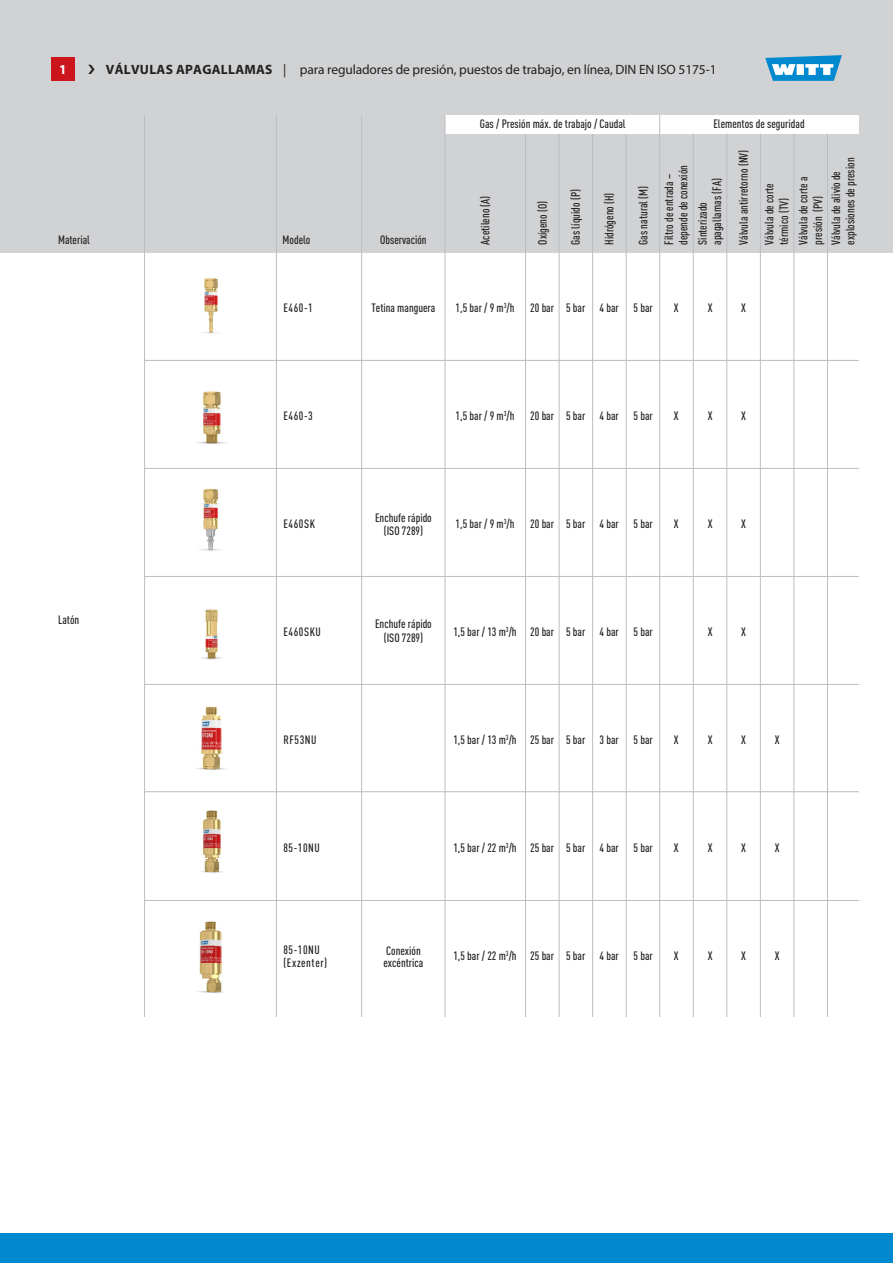
<style>
.page{position:relative;width:893px;height:1263px;background:#fff}
.page>*{position:absolute;margin:0;border:0;box-sizing:border-box;transform-origin:0 0}
.t1{font:13.5px "Myriad Pro";letter-spacing:-.01em;color:#231f20}
.t2{font:700 13.5px "Myriad Pro";color:#fff}
.t3{font:500 12px "DIN Cond";color:#231f20}
.t4{font:500 12px "DIN Cond";letter-spacing:.05em;color:#231f20}
.s1{font-weight:700}
</style>
<div class="page">
<img style="left:203px;top:278px;width:17px;height:56px">
<img style="left:197px;top:391px;width:30px;height:53px">
<img style="left:200px;top:488px;width:21px;height:63px">
<img style="left:201px;top:609px;width:21px;height:51px">
<img style="left:196px;top:706px;width:31px;height:64px">
<img style="left:201px;top:810px;width:22px;height:63px">
<img style="left:197px;top:921px;width:27px;height:72px">
<div style="left:0;top:0;width:893px;height:252px;background:#d1d2d4"></div>
<div style="left:445px;top:115px;width:414px;height:18px;background:#fff"></div>
<hr style="left:144px;top:115px;width:1px;height:1110px;background:#bcbdc0">
<hr style="left:276px;top:115px;width:1px;height:1110px;background:#bcbdc0">
<hr style="left:361px;top:115px;width:1px;height:1110px;background:#bcbdc0">
<hr style="left:445px;top:115px;width:1px;height:1110px;background:#bcbdc0">
<hr style="left:525px;top:134px;width:1px;height:1091px;background:#bcbdc0">
<hr style="left:559px;top:134px;width:1px;height:1091px;background:#bcbdc0">
<hr style="left:592px;top:134px;width:1px;height:1091px;background:#bcbdc0">
<hr style="left:626px;top:134px;width:1px;height:1091px;background:#bcbdc0">
<hr style="left:659px;top:115px;width:1px;height:1110px;background:#bcbdc0">
<hr style="left:693px;top:134px;width:1px;height:1091px;background:#bcbdc0">
<hr style="left:726px;top:134px;width:1px;height:1091px;background:#bcbdc0">
<hr style="left:760px;top:134px;width:1px;height:1091px;background:#bcbdc0">
<hr style="left:793px;top:134px;width:1px;height:1091px;background:#bcbdc0">
<hr style="left:827px;top:134px;width:1px;height:1091px;background:#bcbdc0">
<hr style="left:145px;top:360px;width:714px;height:1px;background:#bcbdc0">
<hr style="left:145px;top:468px;width:714px;height:1px;background:#bcbdc0">
<hr style="left:145px;top:576px;width:714px;height:1px;background:#bcbdc0">
<hr style="left:145px;top:684px;width:714px;height:1px;background:#bcbdc0">
<hr style="left:145px;top:791px;width:714px;height:1px;background:#bcbdc0">
<hr style="left:145px;top:900px;width:714px;height:1px;background:#bcbdc0">
<div style="left:17px;top:1220px;width:876px;height:6px;background:#fff"></div>
<div style="left:0;top:1234px;width:893px;height:29px;background:#0089cf"></div>
<div style="left:51px;top:58px;width:24px;height:23px;background:#cd151d"></div>
<div style="left:115px;top:1017px;width:743px;height:206px;background:#fff"></div>
<svg style="left:765px;top:55px;width:77px;height:26px;background:#5eb0db"></svg>
<p class="t2" style="left:59px;top:60px;width:9px">1</p>
<p class="t1" style="left:106px;top:61px;width:612px"><span class="s1">VÁLVULAS APAGALLAMAS</span> | para reguladores de presión, puestos de trabajo, en línea, DIN EN ISO 5175-1</p>
<p class="t3" style="left:58px;top:233px;width:33px">Material</p>
<p class="t3" style="left:58px;top:613px;width:23px">Latón</p>
<p class="t3" style="left:283px;top:233px;width:29px">Modelo</p>
<p class="t3" style="left:380px;top:233px;width:48px">Observación</p>
<p class="t3" style="left:480px;top:117px;width:147px">Gas / Presión máx. de trabajo / Caudal</p>
<p class="t3" style="left:713px;top:117px;width:93px">Elementos de seguridad</p>
<p class="t3" style="left:478px;top:245px;width:50px;rotate:-90deg">Acetileno (A)</p>
<p class="t3" style="left:536px;top:245px;width:45px;rotate:-90deg">Oxígeno (O)</p>
<p class="t3" style="left:568px;top:245px;width:57px;rotate:-90deg">Gas líquido (P)</p>
<p class="t3" style="left:602px;top:245px;width:54px;rotate:-90deg">Hidrógeno (H)</p>
<p class="t3" style="left:636px;top:245px;width:60px;rotate:-90deg">Gas natural (M)</p>
<p class="t3" style="left:662px;top:245px;width:72px;rotate:-90deg">Filtro de entrada –</p>
<p class="t3" style="left:676px;top:245px;width:81px;rotate:-90deg">depende de conexión</p>
<p class="t3" style="left:710px;top:245px;width:68px;rotate:-90deg">apagallamas (FA)</p>
<p class="t3" style="left:695px;top:245px;width:44px;rotate:-90deg">Sinterizado</p>
<p class="t3" style="left:736px;top:245px;width:96px;rotate:-90deg">Válvula antirretorno (NV)</p>
<p class="t3" style="left:762px;top:245px;width:63px;rotate:-90deg">Válvula de corte</p>
<p class="t3" style="left:777px;top:245px;width:48px;rotate:-90deg">térmico (TV)</p>
<p class="t3" style="left:843px;top:245px;width:89px;rotate:-90deg">explosiones de presion</p>
<p class="t3" style="left:829px;top:245px;width:75px;rotate:-90deg">Válvula de alivio de</p>
<p class="t3" style="left:796px;top:245px;width:70px;rotate:-90deg">Válvula de corte a</p>
<p class="t3" style="left:811px;top:245px;width:50px;rotate:-90deg">presión (PV)</p>
<p class="t3" style="left:283px;top:300px;width:31px">E460-1</p>
<p class="t3" style="left:371px;top:300px;width:65px">Tetina manguera</p>
<p class="t3" style="left:456px;top:300px;width:60px">1,5 bar / 9 m<sup>3</sup>/h</p>
<p class="t3" style="left:530px;top:300px;width:25px">20 bar</p>
<p class="t3" style="left:566px;top:300px;width:21px">5 bar</p>
<p class="t3" style="left:600px;top:300px;width:21px">4 bar</p>
<p class="t3" style="left:633px;top:300px;width:21px">5 bar</p>
<p class="t3" style="left:674px;top:300px;width:6px">X</p>
<p class="t3" style="left:708px;top:300px;width:6px">X</p>
<p class="t3" style="left:741px;top:300px;width:6px">X</p>
<p class="t3" style="left:283px;top:408px;width:31px">E460-3</p>
<p class="t3" style="left:456px;top:408px;width:60px">1,5 bar / 9 m<sup>3</sup>/h</p>
<p class="t3" style="left:530px;top:408px;width:25px">20 bar</p>
<p class="t3" style="left:566px;top:408px;width:21px">5 bar</p>
<p class="t3" style="left:600px;top:408px;width:21px">4 bar</p>
<p class="t3" style="left:633px;top:408px;width:21px">5 bar</p>
<p class="t3" style="left:674px;top:408px;width:6px">X</p>
<p class="t3" style="left:708px;top:408px;width:6px">X</p>
<p class="t3" style="left:741px;top:408px;width:6px">X</p>
<p class="t3" style="left:283px;top:516px;width:33px">E460SK</p>
<p class="t3" style="left:375px;top:510px;width:58px">Enchufe rápido</p>
<p class="t3" style="left:384px;top:524px;width:41px">(ISO 7289)</p>
<p class="t3" style="left:456px;top:516px;width:60px">1,5 bar / 9 m<sup>3</sup>/h</p>
<p class="t3" style="left:530px;top:516px;width:25px">20 bar</p>
<p class="t3" style="left:566px;top:516px;width:21px">5 bar</p>
<p class="t3" style="left:600px;top:516px;width:21px">4 bar</p>
<p class="t3" style="left:633px;top:516px;width:21px">5 bar</p>
<p class="t3" style="left:674px;top:516px;width:6px">X</p>
<p class="t3" style="left:708px;top:516px;width:6px">X</p>
<p class="t3" style="left:741px;top:516px;width:6px">X</p>
<p class="t4" style="left:283px;top:624px;width:39px">E460SKU</p>
<p class="t3" style="left:375px;top:617px;width:58px">Enchufe rápido</p>
<p class="t3" style="left:384px;top:630px;width:41px">(ISO 7289)</p>
<p class="t3" style="left:453px;top:624px;width:65px">1,5 bar / 13 m<sup>3</sup>/h</p>
<p class="t3" style="left:530px;top:624px;width:25px">20 bar</p>
<p class="t3" style="left:566px;top:624px;width:21px">5 bar</p>
<p class="t3" style="left:600px;top:624px;width:21px">4 bar</p>
<p class="t3" style="left:633px;top:624px;width:21px">5 bar</p>
<p class="t3" style="left:708px;top:624px;width:6px">X</p>
<p class="t3" style="left:741px;top:624px;width:6px">X</p>
<p class="t3" style="left:283px;top:732px;width:35px">RF53NU</p>
<p class="t3" style="left:453px;top:732px;width:65px">1,5 bar / 13 m<sup>3</sup>/h</p>
<p class="t3" style="left:530px;top:732px;width:25px">25 bar</p>
<p class="t3" style="left:566px;top:732px;width:21px">5 bar</p>
<p class="t3" style="left:600px;top:732px;width:21px">3 bar</p>
<p class="t3" style="left:633px;top:732px;width:21px">5 bar</p>
<p class="t3" style="left:674px;top:732px;width:6px">X</p>
<p class="t3" style="left:708px;top:732px;width:6px">X</p>
<p class="t3" style="left:741px;top:732px;width:6px">X</p>
<p class="t3" style="left:775px;top:732px;width:6px">X</p>
<p class="t3" style="left:283px;top:840px;width:38px">85-10NU</p>
<p class="t3" style="left:283px;top:942px;width:38px">85-10NU</p>
<p class="t4" style="left:283px;top:956px;width:45px">(Exzenter)</p>
<p class="t3" style="left:453px;top:840px;width:65px">1,5 bar / 22 m<sup>3</sup>/h</p>
<p class="t3" style="left:530px;top:840px;width:25px">25 bar</p>
<p class="t3" style="left:566px;top:840px;width:21px">5 bar</p>
<p class="t3" style="left:600px;top:840px;width:21px">4 bar</p>
<p class="t3" style="left:633px;top:840px;width:21px">5 bar</p>
<p class="t3" style="left:674px;top:840px;width:6px">X</p>
<p class="t3" style="left:708px;top:840px;width:6px">X</p>
<p class="t3" style="left:741px;top:840px;width:6px">X</p>
<p class="t3" style="left:775px;top:840px;width:6px">X</p>
<p class="t3" style="left:386px;top:944px;width:36px">Conexión</p>
<p class="t3" style="left:383px;top:956px;width:41px">excéntrica</p>
<p class="t3" style="left:453px;top:948px;width:65px">1,5 bar / 22 m<sup>3</sup>/h</p>
<p class="t3" style="left:530px;top:948px;width:25px">25 bar</p>
<p class="t3" style="left:566px;top:948px;width:21px">5 bar</p>
<p class="t3" style="left:600px;top:948px;width:21px">4 bar</p>
<p class="t3" style="left:633px;top:948px;width:21px">5 bar</p>
<p class="t3" style="left:674px;top:948px;width:6px">X</p>
<p class="t3" style="left:708px;top:948px;width:6px">X</p>
<p class="t3" style="left:741px;top:948px;width:6px">X</p>
<p class="t3" style="left:775px;top:948px;width:6px">X</p>
</div>
